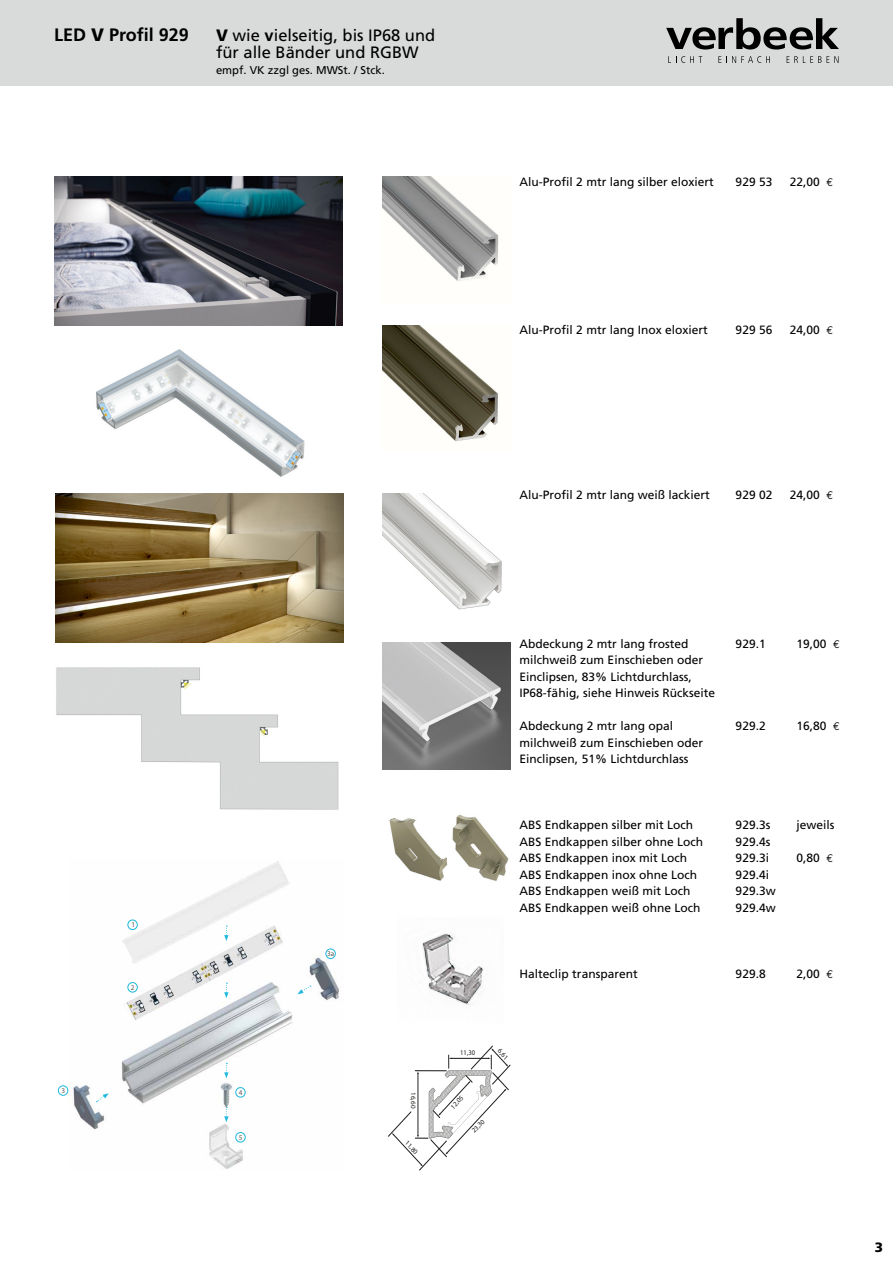
<style>
.page{position:relative;width:893px;height:1263px;background:#fff}
.page>*{position:absolute;margin:0;border:0;box-sizing:border-box;transform-origin:0 0}
.t1{font:700 18px "Frutiger";color:#000}
.t2{font:16.5px/16.5px "Frutiger";color:#000}
.t3{font:900 13.5px "Frutiger";color:#000}
.t4{font:12px/16.5px "Frutiger";color:#000}
.t5{font:11.25px "Frutiger";color:#000}
.t6{font:300 7.2px "Hansom FY";color:#575756}
.t7{font:7.05px "URWDIN Cond";color:#1d1e1b;scale:.92 1}
.t8{font:6.9px "URWDIN Cond";color:#1d1e1b}
.t9{font:6.6px "URWDIN Cond";color:#1d1e1b;scale:1.08 1}
.s1{font-weight:900}
.s2{font-weight:700}
.s3{font-family:"Euro Mono";font-size:11.25px}
</style>
<div class="page">
<img style="left:68px;top:861px;width:271px;height:308px">
<div style="left:127px;top:919px;width:11px;height:11px;border:1px solid #24bade;border-radius:50%"></div>
<div style="left:127px;top:982px;width:11px;height:10px;border:1px solid #24bade;border-radius:50%"></div>
<div style="left:58px;top:1085px;width:10px;height:11px;border:1px solid #24bade;border-radius:50%"></div>
<div style="left:235px;top:1087px;width:11px;height:11px;border:1px solid #24bade;border-radius:50%"></div>
<div style="left:235px;top:1132px;width:11px;height:10px;border:1px solid #24bade;border-radius:50%"></div>
<div style="left:325px;top:948px;width:11px;height:11px;border:1px solid #24bade;border-radius:50%"></div>
<svg style="left:96px;top:1093px;width:13px;height:9px"></svg>
<svg style="left:297px;top:986px;width:14px;height:8px"></svg>
<svg style="left:224px;top:926px;width:5px;height:15px"></svg>
<svg style="left:224px;top:1063px;width:5px;height:15px"></svg>
<svg style="left:224px;top:983px;width:5px;height:15px"></svg>
<svg style="left:224px;top:1107px;width:5px;height:15px"></svg>
<svg style="left:388px;top:1046px;width:122px;height:124px"></svg>
<div style="left:0;top:0;width:893px;height:85px;background:#d9dada"></div>
<svg style="left:666px;top:18px;width:173px;height:32px"></svg>
<svg style="left:668px;top:56px;width:34px;height:7px"></svg>
<svg style="left:718px;top:56px;width:52px;height:7px"></svg>
<svg style="left:787px;top:56px;width:51px;height:7px"></svg>
<img style="left:56px;top:667px;width:283px;height:143px">
<img style="left:55px;top:176px;width:288px;height:149px">
<img style="left:56px;top:493px;width:288px;height:149px">
<img style="left:96px;top:349px;width:209px;height:128px">
<img style="left:389px;top:814px;width:120px;height:67px">
<img style="left:422px;top:933px;width:61px;height:73px">
<img style="left:383px;top:642px;width:127px;height:128px">
<img style="left:383px;top:176px;width:116px;height:105px">
<img style="left:383px;top:325px;width:115px;height:117px">
<img style="left:383px;top:493px;width:119px;height:117px">
<h1 class="t1" style="left:54px;top:25px;width:136px">LED <span class="s1">V</span> Profil 929</h1>
<h2 class="t2" style="left:216px;top:27px;width:221px"><span class="s1">V</span> wie <span class="s2">v</span>ielseitig, bis IP68 und für alle Bänder und RGBW</h2>
<p class="t5" style="left:216px;top:64px;width:170px">empf. VK zzgl ges. MWSt. / Stck.</p>
<p class="t4" style="left:520px;top:173px;width:196px">Alu-Profil 2 mtr lang silber eloxiert</p>
<p class="t4" style="left:736px;top:173px;width:38px">929 53</p>
<p class="t4" style="left:790px;top:173px;width:45px">22,00 <span class="s3">€</span></p>
<p class="t4" style="left:520px;top:322px;width:190px">Alu-Profil 2 mtr lang Inox eloxiert</p>
<p class="t4" style="left:736px;top:322px;width:38px">929 56</p>
<p class="t4" style="left:790px;top:322px;width:45px">24,00 <span class="s3">€</span></p>
<p class="t6" style="left:131px;top:920px;width:5px">1</p>
<p class="t6" style="left:131px;top:983px;width:5px">2</p>
<p class="t6" style="left:61px;top:1086px;width:5px">3</p>
<p class="t6" style="left:239px;top:1088px;width:5px">4</p>
<p class="t6" style="left:239px;top:1133px;width:5px">5</p>
<p class="t6" style="left:327px;top:949px;width:9px">3a</p>
<p class="t4" style="left:520px;top:487px;width:192px">Alu-Profil 2 mtr lang weiß lackiert</p>
<p class="t4" style="left:736px;top:487px;width:38px">929 02</p>
<p class="t4" style="left:790px;top:487px;width:45px">24,00 <span class="s3">€</span></p>
<p class="t9" style="left:417px;top:1092px;width:16px;rotate:90deg">16,60</p>
<p class="t8" style="left:409px;top:1139px;width:17px;rotate:47deg">11,80</p>
<p class="t4" style="left:520px;top:635px;width:170px">Abdeckung 2 mtr lang frosted</p>
<p class="t4" style="left:736px;top:635px;width:32px">929.1</p>
<p class="t4" style="left:796px;top:635px;width:45px">19,00 <span class="s3">€</span></p>
<p class="t4" style="left:520px;top:652px;width:197px">milchweiß zum Einschieben oder<br>Einclipsen, 83% Lichtdurchlass,<br>IP68-fähig, siehe Hinweis Rückseite</p>
<p class="t4" style="left:520px;top:718px;width:155px">Abdeckung 2 mtr lang opal</p>
<p class="t4" style="left:736px;top:718px;width:32px">929.2</p>
<p class="t4" style="left:796px;top:718px;width:45px">16,80 <span class="s3">€</span></p>
<p class="t4" style="left:520px;top:734px;width:185px">milchweiß zum Einschieben oder<br>Einclipsen, 51% Lichtdurchlass</p>
<p class="t4" style="left:520px;top:817px;width:175px">ABS Endkappen silber mit Loch</p>
<p class="t4" style="left:736px;top:817px;width:36px">929.3s</p>
<p class="t4" style="left:796px;top:817px;width:40px">jeweils</p>
<p class="t4" style="left:520px;top:833px;width:185px">ABS Endkappen silber ohne Loch</p>
<p class="t4" style="left:736px;top:833px;width:36px">929.4s</p>
<p class="t4" style="left:520px;top:850px;width:169px">ABS Endkappen inox mit Loch</p>
<p class="t4" style="left:736px;top:850px;width:35px">929.3i</p>
<p class="t4" style="left:796px;top:850px;width:38px">0,80 <span class="s3">€</span></p>
<p class="t4" style="left:520px;top:866px;width:179px">ABS Endkappen inox ohne Loch</p>
<p class="t4" style="left:736px;top:866px;width:35px">929.4i</p>
<p class="t4" style="left:520px;top:883px;width:172px">ABS Endkappen weiß mit Loch</p>
<p class="t4" style="left:736px;top:883px;width:42px">929.3w</p>
<p class="t4" style="left:520px;top:899px;width:182px">ABS Endkappen weiß ohne Loch</p>
<p class="t4" style="left:736px;top:899px;width:42px">929.4w</p>
<p class="t4" style="left:520px;top:965px;width:120px">Halteclip transparent</p>
<p class="t4" style="left:736px;top:965px;width:32px">929.8</p>
<p class="t4" style="left:796px;top:965px;width:38px">2,00 <span class="s3">€</span></p>
<p class="t7" style="left:460px;top:1048px;width:18px">11,30</p>
<p class="t8" style="left:502px;top:1047px;width:13px;rotate:47deg">6,61</p>
<p class="t8" style="left:449px;top:1105px;width:17px;rotate:-47deg">12,05</p>
<p class="t8" style="left:470px;top:1129px;width:17px;rotate:-47deg">23,30</p>
<p class="t3" style="left:875px;top:1239px;width:10px">3</p>
</div>
